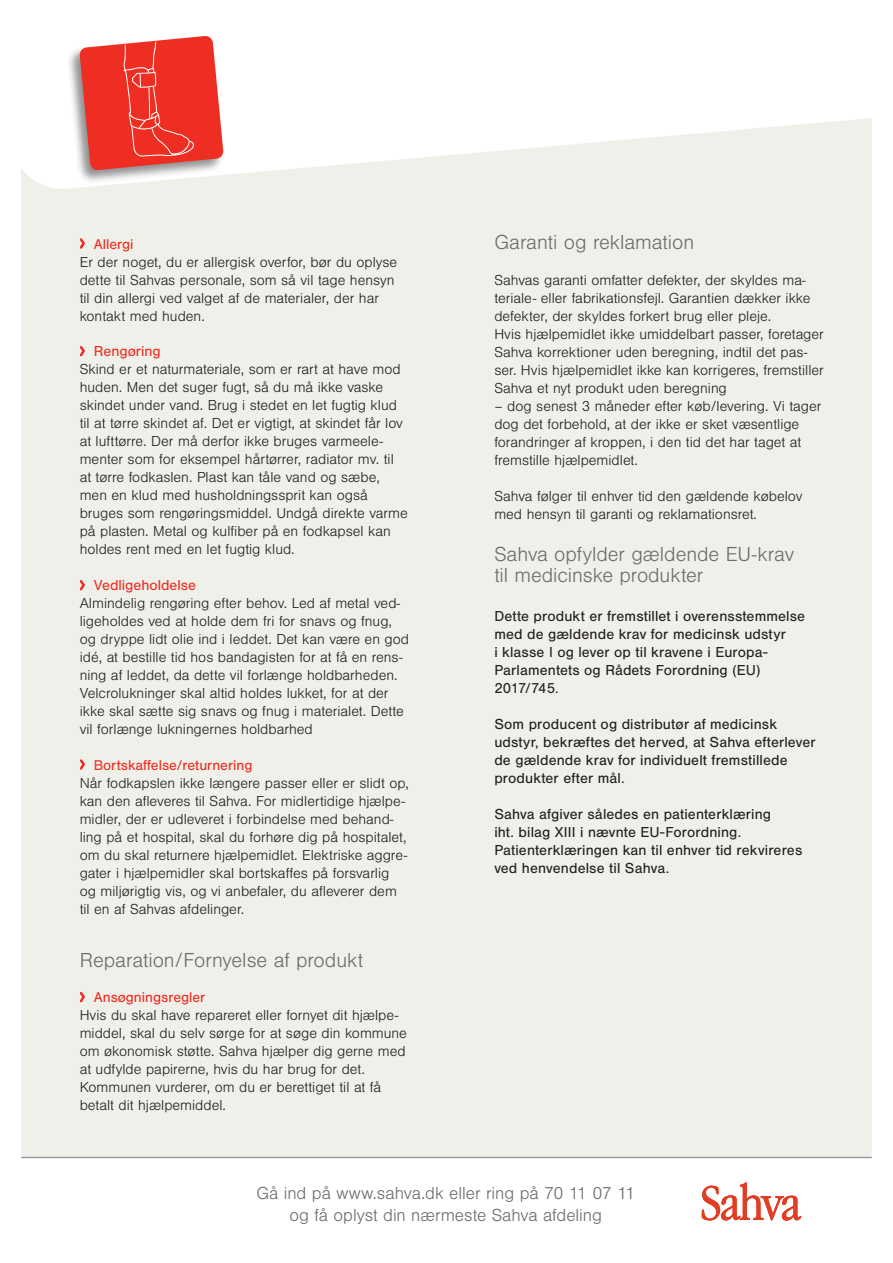
<style>
.page{position:relative;width:893px;height:1263px;background:#fff}
.page>*{position:absolute;margin:0;border:0;box-sizing:border-box;transform-origin:0 0}
.t1{font:300 21px/21px "Nimbus San";color:#6c6d70}
.t2{font:300 18px/21.6px "Nimbus San";letter-spacing:-.005em;color:#6c6d70;text-align:center}
.t3{font:300 15px/18px "Nimbus San";color:#231f20}
.t4{font:15px/18px "Nimbus San";letter-spacing:.01em;color:#231f20}
.t5{font:15px "Nimbus San";color:#ee2e22}
.t6{font:14.7px "Nimbus San";color:#ee2e22}
</style>
<div class="page">
<div style="left:21px;top:0;width:851px;height:1173px;background:#f0f0ea"></div>
<svg style="left:21px;top:0;width:851px;height:189px;fill:#fff"></svg>
<svg style="left:79px;top:238px;width:6px;height:11px"></svg>
<svg style="left:79px;top:346px;width:6px;height:11px"></svg>
<svg style="left:79px;top:580px;width:6px;height:11px"></svg>
<svg style="left:79px;top:759px;width:6px;height:11px"></svg>
<svg style="left:79px;top:992px;width:6px;height:11px"></svg>
<div style="left:0;top:1157px;width:893px;height:106px;background:#fff"></div>
<hr style="left:21px;top:1157px;width:851px;height:1px;background:#939598">
<div style="left:66px;top:34px;width:159px;height:150px;background:#231f20;opacity:.5"></div>
<svg style="left:79px;top:36px;width:145px;height:134px;background:#eb4e44"></svg>
<svg style="left:701px;top:1182px;width:100px;height:39px"></svg>
<p class="t6" style="left:94px;top:236px;width:41px">Allergi</p>
<p class="t3" style="left:80px;top:253px;width:319px">Er der noget, du er allergisk overfor, bør du oplyse dette til Sahvas personale, som så vil tage hensyn til din allergi ved valget af de materialer, der har kontakt med huden.</p>
<p class="t5" style="left:94px;top:343px;width:68px">Rengøring</p>
<p class="t3" style="left:80px;top:361px;width:330px">Skind er et naturmateriale, som er rart at have mod huden. Men det suger fugt, så du må ikke vaske skindet under vand. Brug i stedet en let fugtig klud til at tørre skindet af. Det er vigtigt, at skindet får lov at lufttørre. Der må derfor ikke bruges varmeele&shy;menter som for eksempel hårtørrer, radiator mv. til at tørre fodkaslen. Plast kan tåle vand og sæbe, men en klud med husholdningssprit kan også bruges som rengøringsmiddel. Undgå direkte varme på plasten. Metal og kulfiber på en fodkapsel kan holdes rent med en let fugtig klud.</p>
<p class="t5" style="left:94px;top:577px;width:104px">Vedligeholdelse</p>
<p class="t3" style="left:80px;top:595px;width:331px">Almindelig rengøring efter behov. Led af metal ved&shy;ligeholdes ved at holde dem fri for snavs og fnug, og dryppe lidt olie ind i leddet. Det kan være en god idé, at bestille tid hos bandagisten for at få en rens&shy;ning af leddet, da dette vil forlænge holdbarheden.<br>Velcrolukninger skal altid holdes lukket, for at der ikke skal sætte sig snavs og fnug i materialet. Dette vil forlænge lukningernes holdbarhed</p>
<p class="t6" style="left:94px;top:757px;width:160px">Bortskaffelse/returnering</p>
<p class="t3" style="left:80px;top:774px;width:331px">Når fodkapslen ikke længere passer eller er slidt op, kan den afleveres til Sahva. For midlertidige hjælpe&shy;midler, der er udleveret i forbindelse med behand&shy;ling på et hospital, skal du forhøre dig på hospitalet, om du skal returnere hjælpemidlet. Elektriske aggre&shy;gater i hjælpemidler skal bortskaffes på forsvarlig og miljørigtig vis, og vi anbefaler, du afleverer dem til en af Sahvas afdelinger.</p>
<h1 class="t1" style="left:80px;top:950px;width:285px">Reparation/Fornyelse af produkt</h1>
<p class="t6" style="left:94px;top:989px;width:113px">Ansøgningsregler</p>
<p class="t3" style="left:80px;top:1007px;width:329px">Hvis du skal have repareret eller fornyet dit hjælpe&shy;middel, skal du selv sørge for at søge din kommune om økonomisk støtte. Sahva hjælper dig gerne med at udfylde papirerne, hvis du har brug for det.<br>Kommunen vurderer, om du er berettiget til at få betalt dit hjælpemiddel.</p>
<h1 class="t1" style="left:494px;top:232px;width:202px">Garanti og reklamation</h1>
<p class="t3" style="left:494px;top:271px;width:331px">Sahvas garanti omfatter defekter, der skyldes ma&shy;teriale- eller fabrikationsfejl. Garantien dækker ikke defekter, der skyldes forkert brug eller pleje.<br>Hvis hjælpemidlet ikke umiddelbart passer, foretager Sahva korrektioner uden beregning, indtil det pas&shy;ser. Hvis hjælpemidlet ikke kan korrigeres, fremstiller Sahva et nyt produkt uden beregning</p>
<p class="t3" style="left:494px;top:397px;width:329px">– dog senest 3 måneder efter køb/levering. Vi tager dog det forbehold, at der ikke er sket væsentlige forandringer af kroppen, i den tid det har taget at fremstille hjælpemidlet.</p>
<p class="t3" style="left:494px;top:487px;width:310px">Sahva følger til enhver tid den gældende købelov med hensyn til garanti og reklamationsret.</p>
<h1 class="t1" style="left:494px;top:544px;width:301px">Sahva opfylder gældende EU-krav til medicinske produkter</h1>
<p class="t4" style="left:494px;top:607px;width:312px">Dette produkt er fremstillet i overensstemmelse med de gældende krav for medicinsk udstyr<br>i klasse I og lever op til kravene i Europa-Parlamentets og Rådets Forordning (EU)<br>2017/745.</p>
<p class="t4" style="left:494px;top:715px;width:323px">Som producent og distributør af medicinsk udstyr, bekræftes det herved, at Sahva efterlever de gældende krav for individuelt fremstillede produkter efter mål.</p>
<p class="t4" style="left:494px;top:805px;width:309px">Sahva afgiver således en patienterklæring<br>iht. bilag XIII i nævnte EU-Forordning.<br>Patienterklæringen kan til enhver tid rekvireres ved henvendelse til Sahva.</p>
<p class="t2" style="left:256px;top:1183px;width:380px">Gå ind på www.sahva.dk eller ring på 70 11 07 11 og få oplyst din nærmeste Sahva afdeling</p>
</div>
